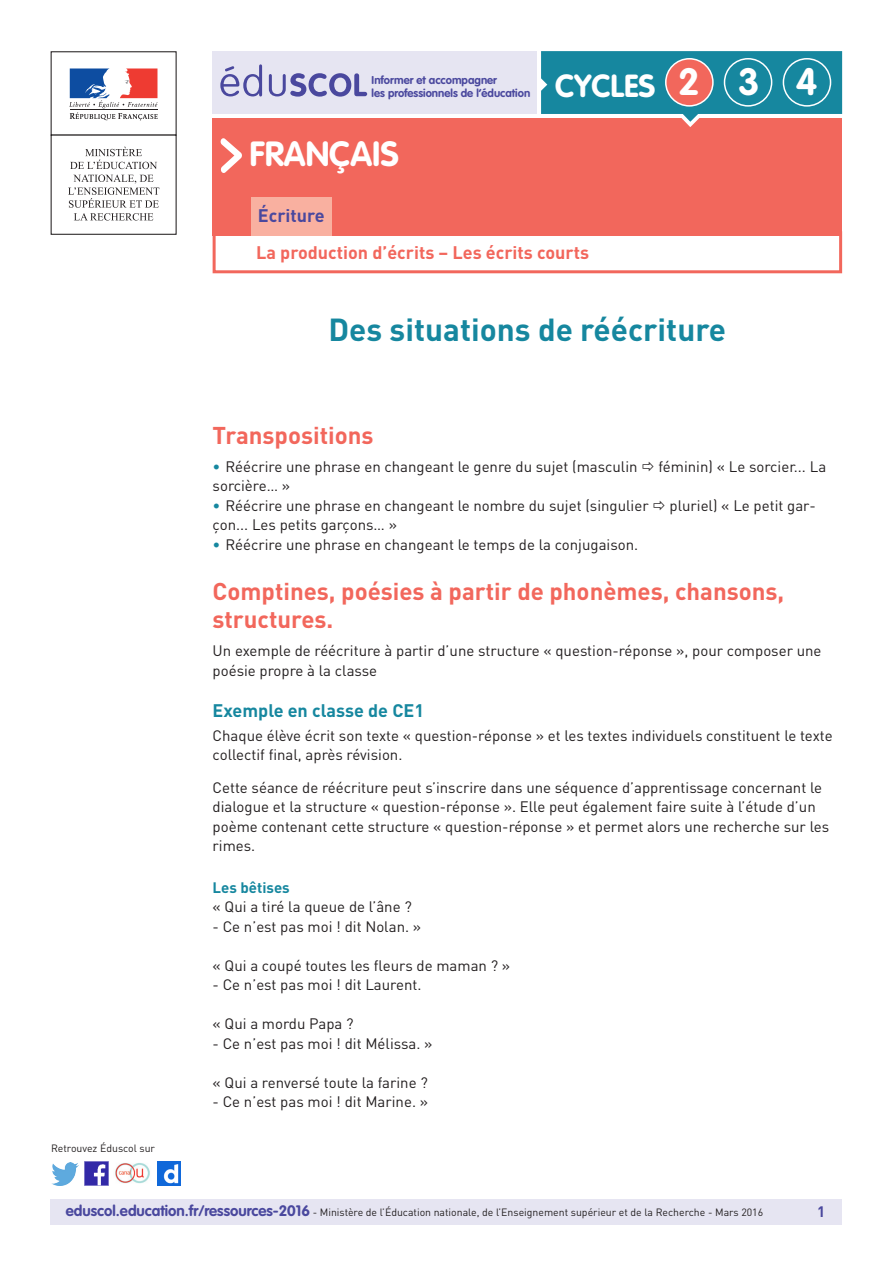
<style>
.page{position:relative;width:893px;height:1263px;background:#fff}
.page>*{position:absolute;margin:0;border:0;box-sizing:border-box;transform-origin:0 0}
.t1{font:700 37.5px "VAG Rounded Std";color:#fff}
._01_Nom_de_la_discip{font:700 34.5px "VAG Rounded Std";color:#fff}
._01_Titre_de_la_fich{font:700 31.5px "DIN Pro";color:#16879f}
.t2{font:700 31.5px "VAG Rounded Std";color:#fff}
._03_Titre_de_niveau{font:700 24px/28.8px "DIN Pro";color:#f2675c}
._03_Sous-catégorie-r{font:700 18px "DIN Pro";color:#f2675c}
._04_Titre_de_niveau{font:700 18px "DIN Pro";color:#16879f}
._02_Catégorie_ressou{font:700 18px "DIN Pro";color:#4a489e}
._06_Texte_courant{font:15px/19.5px "DIN Pro";color:#231f20}
._08_Liste_à_puces_ni{font:15px "DIN Pro";color:#231f20}
._05_Titre_de_niveau{font:700 15px "DIN Pro";color:#16879f}
.t3{font:700 15px "DIN Pro";color:#4a489e}
.t4{font:700 11.25px/13.5px "VAG Rounded Std";color:#4a489e}
.t5{font:10.5px "DIN Pro";color:#231f20}
.s1{color:#16879f}
.s2{font-family:"VAG Rounded Std";font-weight:700;font-size:15px;color:#4a489e}
</style>
<div class="page">
<div style="left:213px;top:231px;width:629px;height:42px;border:3px solid #f2675c"></div>
<div style="left:213px;top:118px;width:629px;height:118px;background:#f2675c"></div>
<div style="left:251px;top:197px;width:81px;height:39px;background:#f9b0a0"></div>
<svg style="left:220px;top:138px;width:22px;height:35px"></svg>
<div style="left:213px;top:51px;width:324px;height:63px;background:#e6e5f2"></div>
<svg style="left:220px;top:64px;width:147px;height:33px"></svg>
<div style="left:51px;top:51px;width:126px;height:85px;border:1px solid #231f20"></div>
<svg style="left:69px;top:68px;width:89px;height:52px"></svg>
<hr style="left:70px;top:109px;width:87px;height:1px;background:#231f20">
<svg style="left:70px;top:147px;width:87px;height:22px"></svg>
<svg style="left:68px;top:175px;width:91px;height:46px"></svg>
<svg style="left:541px;top:51px;width:301px;height:76px"></svg>
<div style="left:666px;top:59px;width:47px;height:47px;background:#f2675c;border-radius:50%"></div>
<div style="left:665px;top:58px;width:49px;height:49px;border:2px solid #fff;border-radius:50%"></div>
<div style="left:724px;top:58px;width:48px;height:49px;border:2px solid #fff;border-radius:50%"></div>
<div style="left:783px;top:58px;width:48px;height:49px;border:2px solid #fff;border-radius:50%"></div>
<div style="left:50px;top:1199px;width:791px;height:26px;background:#e6e5f2"></div>
<img style="left:85px;top:1162px;width:23px;height:23px">
<img style="left:51px;top:1163px;width:28px;height:22px">
<img style="left:158px;top:1162px;width:22px;height:23px">
<img style="left:115px;top:1163px;width:35px;height:21px">
<p class="t4" style="left:372px;top:74px;width:160px">Informer et accompagner<br>les professionnels de l’éducation</p>
<p class="t2" style="left:555px;top:67px;width:102px">CYCLES</p>
<p class="t1" style="left:678px;top:60px;width:23px">2</p>
<p class="t1" style="left:738px;top:60px;width:23px">3</p>
<p class="t1" style="left:796px;top:60px;width:23px">4</p>
<p class="_01_Nom_de_la_discip" style="left:249px;top:133px;width:151px">FRANÇAIS</p>
<p class="_02_Catégorie_ressou" style="left:258px;top:204px;width:68px">Écriture</p>
<p class="_03_Sous-catégorie-r" style="left:256px;top:240px;width:334px">La production d’écrits – Les écrits courts</p>
<p class="_01_Titre_de_la_fich" style="left:328px;top:308px;width:399px">Des situations de réécriture</p>
<p class="t5" style="left:51px;top:1141px;width:106px">Retrouvez Éduscol sur</p>
<p class="_03_Titre_de_niveau" style="left:213px;top:420px;width:162px">Transpositions</p>
<p class="_08_Liste_à_puces_ni" style="left:213px;top:457px;width:427px"><span class="s1">•</span> Réécrire une phrase en changeant le genre du sujet (masculin</p>
<p class="_08_Liste_à_puces_ni" style="left:658px;top:457px;width:169px">féminin) « Le sorcier... La</p>
<p class="_08_Liste_à_puces_ni" style="left:213px;top:476px;width:79px">sorcière… »</p>
<p class="_08_Liste_à_puces_ni" style="left:213px;top:496px;width:438px"><span class="s1">•</span> Réécrire une phrase en changeant le nombre du sujet (singulier</p>
<p class="_08_Liste_à_puces_ni" style="left:669px;top:496px;width:148px">pluriel) « Le petit gar-</p>
<p class="_08_Liste_à_puces_ni" style="left:213px;top:515px;width:186px">çon... Les petits garçons… »</p>
<p class="_08_Liste_à_puces_ni" style="left:213px;top:535px;width:427px"><span class="s1">•</span> Réécrire une phrase en changeant le temps de la conjugaison.</p>
<p class="_03_Titre_de_niveau" style="left:213px;top:576px;width:573px">Comptines, poésies à partir de phonèmes, chansons, structures.</p>
<p class="_06_Texte_courant" style="left:213px;top:641px;width:610px">Un exemple de réécriture à partir d’une structure « question-réponse », pour composer une poésie propre à la classe</p>
<p class="_04_Titre_de_niveau" style="left:213px;top:699px;width:213px">Exemple en classe de CE1</p>
<p class="_06_Texte_courant" style="left:213px;top:725px;width:621px">Chaque élève écrit son texte « question-réponse » et les textes individuels constituent le texte collectif final, après révision.</p>
<p class="_06_Texte_courant" style="left:213px;top:777px;width:618px">Cette séance de réécriture peut s’inscrire dans une séquence d’apprentissage concernant le dialogue et la structure « question-réponse ». Elle peut également faire suite à l’étude d’un poème contenant cette structure « question-réponse » et permet alors une recherche sur les rimes.</p>
<p class="_05_Titre_de_niveau" style="left:213px;top:877px;width:79px">Les bêtises</p>
<p class="_06_Texte_courant" style="left:213px;top:897px;width:201px">« Qui a tiré la queue de l’âne ?</p>
<p class="_06_Texte_courant" style="left:213px;top:916px;width:210px">- Ce n’est pas moi ! dit Nolan. »</p>
<p class="_06_Texte_courant" style="left:213px;top:955px;width:299px">« Qui a coupé toutes les fleurs de maman ? »</p>
<p class="_06_Texte_courant" style="left:213px;top:975px;width:210px">- Ce n’est pas moi ! dit Laurent.</p>
<p class="_06_Texte_courant" style="left:213px;top:1014px;width:143px">« Qui a mordu Papa ?</p>
<p class="_06_Texte_courant" style="left:213px;top:1033px;width:221px">- Ce n’est pas moi ! dit Mélissa. »</p>
<p class="_06_Texte_courant" style="left:213px;top:1072px;width:217px">« Qui a renversé toute la farine ?</p>
<p class="_06_Texte_courant" style="left:213px;top:1092px;width:217px">- Ce n’est pas moi ! dit Marine. »</p>
<p class="t5" style="left:66px;top:1205px;width:699px"><span class="s2">eduscol.education.fr/ressources-2016</span> - Ministère de l’Éducation nationale, de l’Enseignement supérieur et de la Recherche - Mars 2016</p>
<p class="t3" style="left:817px;top:1201px;width:10px">1</p>
</div>
